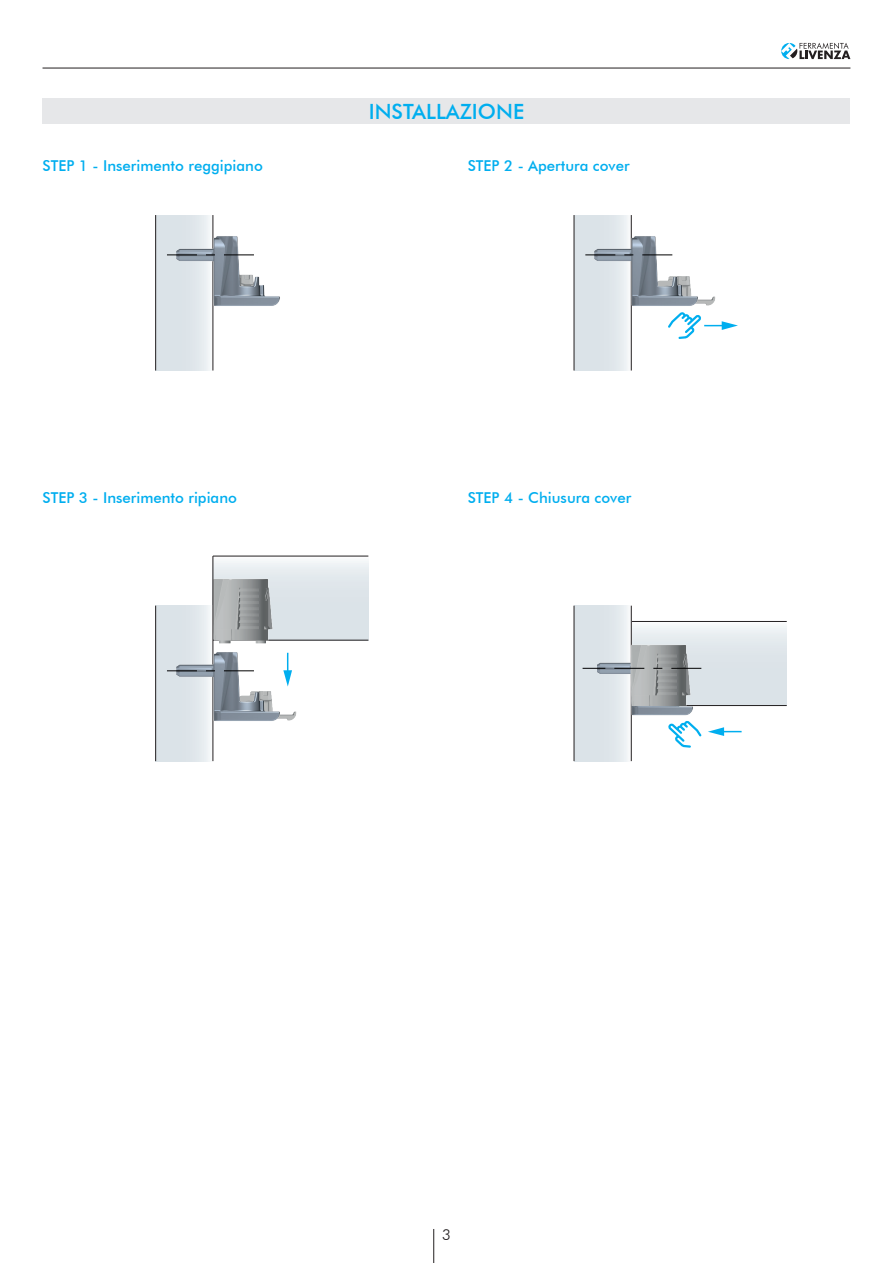
<style>
.page{position:relative;width:893px;height:1263px;background:#fff}
.page>*{position:absolute;margin:0;border:0;box-sizing:border-box;transform-origin:0 0}
.t1{font:500 21px "Futura BT";color:#00aeef}
.t2{font:500 15px "Futura BT";color:#00aeef}
.t3{font:300 15px "Futura BT";color:#231f20}
</style>
<div class="page">
<svg style="left:781px;top:43px;width:69px;height:16px"></svg>
<hr style="left:433px;top:1229px;width:1px;height:34px;background:#231f20">
<hr style="left:43px;top:68px;width:807px;height:1px;background:#231f20">
<img style="left:698px;top:296px;width:18px;height:10px">
<div style="left:156px;top:215px;width:57px;height:155px;background:linear-gradient(to right,#d5dee4,#ebf0f3)"></div>
<hr style="left:155px;top:215px;width:1px;height:155px;background:#231f20">
<hr style="left:213px;top:215px;width:1px;height:155px;background:#231f20">
<img style="left:173px;top:236px;width:107px;height:72px">
<svg style="left:159px;top:255px;width:95px;height:1px"></svg>
<div style="left:574px;top:215px;width:57px;height:155px;background:linear-gradient(to right,#d5dee4,#ebeff2)"></div>
<hr style="left:574px;top:215px;width:1px;height:155px;background:#231f20">
<hr style="left:631px;top:215px;width:1px;height:155px;background:#231f20">
<img style="left:591px;top:236px;width:107px;height:72px">
<svg style="left:578px;top:255px;width:94px;height:1px"></svg>
<svg style="left:668px;top:312px;width:70px;height:27px"></svg>
<img style="left:280px;top:686px;width:17px;height:35px">
<svg style="left:213px;top:555px;width:155px;height:85px"></svg>
<hr style="left:213px;top:556px;width:155px;height:1px;background:#231f20">
<hr style="left:213px;top:640px;width:155px;height:1px;background:#231f20">
<svg style="left:632px;top:626px;width:155px;height:79px"></svg>
<hr style="left:631px;top:621px;width:156px;height:1px;background:#231f20">
<hr style="left:631px;top:705px;width:156px;height:1px;background:#231f20">
<img style="left:212px;top:577px;width:61px;height:67px">
<div style="left:156px;top:606px;width:57px;height:155px;background:linear-gradient(to right,#d5dee4,#ebf0f3)"></div>
<hr style="left:155px;top:606px;width:1px;height:155px;background:#231f20">
<hr style="left:213px;top:556px;width:1px;height:205px;background:#231f20">
<img style="left:173px;top:651px;width:107px;height:73px">
<svg style="left:159px;top:670px;width:95px;height:1px"></svg>
<div style="left:574px;top:606px;width:57px;height:155px;background:linear-gradient(to right,#d5dee4,#ebeff2)"></div>
<hr style="left:574px;top:606px;width:1px;height:155px;background:#231f20">
<hr style="left:631px;top:606px;width:1px;height:155px;background:#231f20">
<img style="left:594px;top:650px;width:99px;height:67px">
<img style="left:630px;top:643px;width:62px;height:63px">
<svg style="left:668px;top:721px;width:33px;height:27px"></svg>
<svg style="left:708px;top:727px;width:34px;height:9px"></svg>
<svg style="left:283px;top:652px;width:9px;height:34px"></svg>
<svg style="left:583px;top:668px;width:118px;height:1px"></svg>
<div style="left:43px;top:98px;width:807px;height:25px;background:#e6e7e9"></div>
<p class="t2" style="left:43px;top:157px;width:222px">STEP 1 - Inserimento reggipiano</p>
<p class="t1" style="left:369px;top:98px;width:157px">INSTALLAZIONE</p>
<p class="t2" style="left:468px;top:157px;width:163px">STEP 2 - Apertura cover</p>
<p class="t2" style="left:43px;top:488px;width:196px">STEP 3 - Inserimento ripiano</p>
<p class="t2" style="left:468px;top:488px;width:165px">STEP 4 - Chiusura cover</p>
<p class="t3" style="left:442px;top:1226px;width:10px">3</p>
</div>
